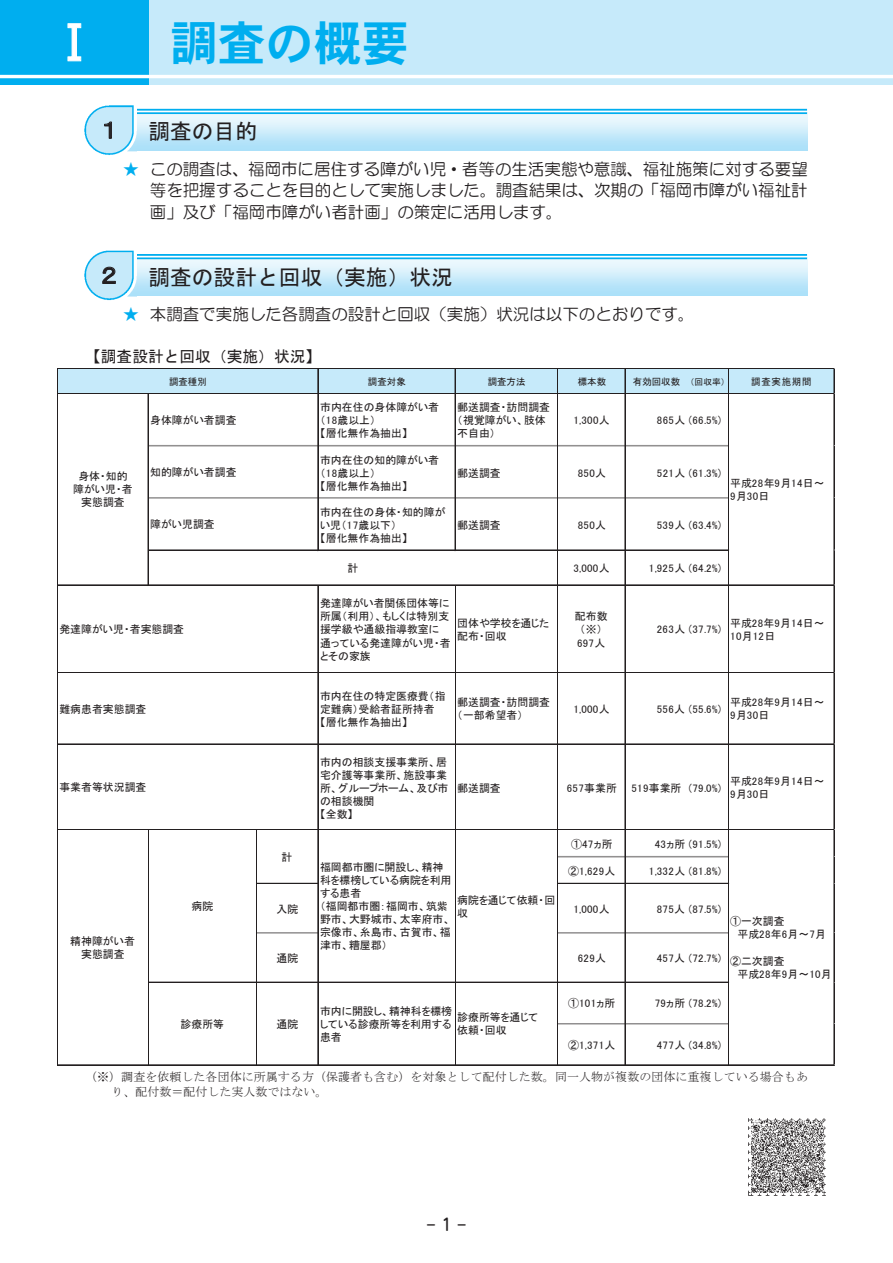
<style>
.page{position:relative;width:893px;height:1263px;background:#fff}
.page>*{position:absolute;margin:0;border:0;box-sizing:border-box;transform-origin:0 0}
.t1{font:52.65px "MS Gothic";color:#fff;scale:.91 1}
.t2{font:47.85px "DFHS Gothic Pro 5 W7";color:#00aeef}
.t3{font:21.75px "MS Gothic";color:#231f20}
.t4{font:16.95px "DFHS Maru Gothic Pro 5 W4";color:#231f20;scale:.7 1}
.t5{font:16.5px/21.5px "HG Maru Gothic MPRO";color:#231f20;text-align:justify}
.t6{font:15.75px "MS Gothic";color:#231f20}
.t7{font:12px/15.6px "MS Mincho";letter-spacing:.01em;color:#231f20}
.t8{font:10.95px/13px "MS P Gothic";color:#231f20}
.t9{font:10.95px/13px "MS P Gothic";letter-spacing:.03em;color:#231f20}
.t10{font:9.45px "MS P Gothic";color:#231f20}
.t11{font:9.45px "MS Gothic";letter-spacing:.08em;color:#231f20}
.s1{font-size:24px}
.s2{color:#00aeef}
.s3{font-size:8.7px}
.s4{font-size:20.1px}
</style>
<div class="page">
<div style="left:0;top:0;width:149px;height:85px;background:#00aeef"></div>
<svg style="left:67px;top:23px;width:15px;height:39px"></svg>
<div style="left:149px;top:0;width:744px;height:85px;background:#c6eafa"></div>
<hr style="left:0;top:75px;width:893px;height:3px;background:#fff">
<hr style="left:118px;top:109px;width:689px;height:2px;background:#00aeef">
<hr style="left:118px;top:112px;width:689px;height:2px;background:#00aeef">
<img style="left:84px;top:105px;width:52px;height:50px">
<svg style="left:104px;top:121px;width:8px;height:18px"></svg>
<hr style="left:118px;top:254px;width:689px;height:2px;background:#00aeef">
<hr style="left:118px;top:257px;width:689px;height:2px;background:#00aeef">
<img style="left:84px;top:250px;width:52px;height:51px">
<svg style="left:102px;top:267px;width:14px;height:17px"></svg>
<img style="left:748px;top:1118px;width:77px;height:77px">
<div style="left:58px;top:369px;width:777px;height:25px;background:#c6eafa"></div>
<hr style="left:58px;top:368px;width:777px;height:1px;background:#231f20">
<hr style="left:58px;top:393px;width:777px;height:1px;background:#231f20">
<hr style="left:149px;top:445px;width:169px;height:1px;background:#bfbfbf">
<hr style="left:319px;top:445px;width:136px;height:1px;background:#bfbfbf">
<hr style="left:456px;top:445px;width:101px;height:1px;background:#bfbfbf">
<hr style="left:558px;top:445px;width:67px;height:1px;background:#bfbfbf">
<hr style="left:626px;top:445px;width:102px;height:1px;background:#bfbfbf">
<hr style="left:149px;top:497px;width:169px;height:1px;background:#231f20">
<hr style="left:149px;top:498px;width:169px;height:1px;background:#bfbfbf">
<hr style="left:319px;top:497px;width:136px;height:1px;background:#231f20">
<hr style="left:319px;top:498px;width:136px;height:1px;background:#bfbfbf">
<hr style="left:456px;top:497px;width:101px;height:1px;background:#231f20">
<hr style="left:456px;top:498px;width:101px;height:1px;background:#bfbfbf">
<hr style="left:558px;top:497px;width:67px;height:1px;background:#231f20">
<hr style="left:558px;top:498px;width:67px;height:1px;background:#bfbfbf">
<hr style="left:626px;top:497px;width:102px;height:1px;background:#231f20">
<hr style="left:626px;top:498px;width:102px;height:1px;background:#bfbfbf">
<hr style="left:149px;top:550px;width:580px;height:1px;background:#231f20">
<hr style="left:318px;top:369px;width:1px;height:182px;background:#231f20">
<hr style="left:455px;top:369px;width:1px;height:182px;background:#231f20">
<hr style="left:58px;top:585px;width:777px;height:1px;background:#231f20">
<hr style="left:58px;top:672px;width:777px;height:1px;background:#231f20">
<hr style="left:58px;top:744px;width:777px;height:1px;background:#231f20">
<hr style="left:148px;top:394px;width:1px;height:192px;background:#231f20">
<hr style="left:58px;top:829px;width:777px;height:1px;background:#231f20">
<hr style="left:58px;top:830px;width:777px;height:1px;background:#231f20">
<hr style="left:558px;top:856px;width:67px;height:1px;background:#bfbfbf">
<hr style="left:626px;top:856px;width:102px;height:1px;background:#bfbfbf">
<hr style="left:257px;top:883px;width:62px;height:1px;background:#231f20">
<hr style="left:558px;top:883px;width:171px;height:1px;background:#231f20">
<hr style="left:257px;top:932px;width:61px;height:1px;background:#231f20">
<hr style="left:257px;top:933px;width:61px;height:1px;background:#bfbfbf">
<hr style="left:558px;top:932px;width:67px;height:1px;background:#231f20">
<hr style="left:558px;top:933px;width:67px;height:1px;background:#bfbfbf">
<hr style="left:626px;top:932px;width:102px;height:1px;background:#231f20">
<hr style="left:626px;top:933px;width:102px;height:1px;background:#bfbfbf">
<hr style="left:149px;top:982px;width:580px;height:1px;background:#231f20">
<hr style="left:558px;top:1023px;width:67px;height:1px;background:#bfbfbf">
<hr style="left:626px;top:1023px;width:102px;height:1px;background:#bfbfbf">
<hr style="left:57px;top:368px;width:1px;height:698px;background:#231f20">
<hr style="left:58px;top:1065px;width:777px;height:1px;background:#231f20">
<hr style="left:834px;top:369px;width:1px;height:697px;background:#231f20">
<hr style="left:148px;top:830px;width:1px;height:236px;background:#231f20">
<hr style="left:256px;top:830px;width:1px;height:236px;background:#231f20">
<hr style="left:318px;top:586px;width:1px;height:480px;background:#231f20">
<hr style="left:455px;top:586px;width:1px;height:480px;background:#231f20">
<hr style="left:557px;top:369px;width:1px;height:697px;background:#231f20">
<hr style="left:625px;top:369px;width:1px;height:697px;background:#231f20">
<hr style="left:728px;top:369px;width:1px;height:697px;background:#231f20">
<p class="t1" style="left:50px;top:16px;width:54px">Ⅰ</p>
<p class="t2" style="left:170px;top:17px;width:241px">調査の概要</p>
<p class="t3" style="left:97px;top:121px;width:162px"><span class="s1">１</span> 調査の目的</p>
<p class="t5" style="left:150px;top:158px;width:659px;text-indent:-27px"><span class="s2">★</span> この調査は、福岡市に居住する障がい児・者等の生活実態や意識、福祉施策に対する要望等を把握することを目的として実施しました。調査結果は、次期の「福岡市障がい福祉計画」及び「福岡市障がい者計画」の策定に活用します。</p>
<p class="t3" style="left:97px;top:266px;width:358px"><span class="s1">２</span> 調査の設計と回収（実施）状況</p>
<p class="t5" style="left:123px;top:303px;width:573px"><span class="s2">★</span> 本調査で実施した各調査の設計と回収（実施）状況は以下のとおりです。</p>
<p class="t6" style="left:85px;top:349px;width:238px">【調査設計と回収（実施）状況】</p>
<p class="t10" style="left:169px;top:376px;width:39px">調査種別</p>
<p class="t8" style="left:150px;top:413px;width:88px">身体障がい者調査</p>
<p class="t10" style="left:368px;top:377px;width:39px">調査対象</p>
<p class="t10" style="left:488px;top:377px;width:39px">調査方法</p>
<p class="t10" style="left:578px;top:377px;width:30px">標本数</p>
<p class="t10" style="left:633px;top:377px;width:94px">有効回収数 <span class="s3">（回収率）</span></p>
<p class="t11" style="left:751px;top:377px;width:62px">調査実施期間</p>
<p class="t8" style="left:320px;top:401px;width:120px">市内在住の身体障がい者（18歳以上）<br>【層化無作為抽出】</p>
<p class="t8" style="left:457px;top:401px;width:94px">郵送調査・訪問調査（視覚障がい、肢体不自由）</p>
<p class="t8" style="left:573px;top:414px;width:38px">1,300人</p>
<p class="t8" style="left:657px;top:414px;width:66px">865人 (66.5%)</p>
<p class="t8" style="left:73px;top:470px;width:61px;text-align:center">身体・知的障がい児・者実態調査</p>
<p class="t8" style="left:150px;top:465px;width:88px">知的障がい者調査</p>
<p class="t8" style="left:150px;top:518px;width:66px">障がい児調査</p>
<p class="t8" style="left:320px;top:453px;width:120px">市内在住の知的障がい者（18歳以上）<br>【層化無作為抽出】</p>
<p class="t8" style="left:320px;top:505px;width:127px">市内在住の身体・知的障がい児（17歳以下）<br>【層化無作為抽出】</p>
<p class="t8" style="left:348px;top:561px;width:12px">計</p>
<p class="t8" style="left:457px;top:466px;width:45px">郵送調査</p>
<p class="t8" style="left:578px;top:466px;width:30px">850人</p>
<p class="t8" style="left:657px;top:466px;width:66px">521人 (61.3%)</p>
<p class="t8" style="left:457px;top:518px;width:45px">郵送調査</p>
<p class="t8" style="left:578px;top:518px;width:30px">850人</p>
<p class="t8" style="left:657px;top:518px;width:66px">539人 (63.4%)</p>
<p class="t8" style="left:573px;top:562px;width:38px">3,000人</p>
<p class="t8" style="left:649px;top:562px;width:74px">1,925人 (64.2%)</p>
<p class="t9" style="left:730px;top:476px;width:96px">平成28年9月14日～<br>9月30日</p>
<p class="t8" style="left:59px;top:622px;width:126px">発達障がい児・者実態調査</p>
<p class="t8" style="left:320px;top:597px;width:132px">発達障がい者関係団体等に所属（利用）、もしくは特別支援学級や通級指導教室に通っている発達障がい児・者とその家族</p>
<p class="t8" style="left:457px;top:616px;width:94px">団体や学校を通じた配布・回収</p>
<p class="t8" style="left:575px;top:610px;width:34px">配布数（※）<br>697人</p>
<p class="t8" style="left:657px;top:623px;width:66px">263人 (37.7%)</p>
<p class="t9" style="left:730px;top:616px;width:96px">平成28年9月14日～<br>10月12日</p>
<p class="t8" style="left:59px;top:702px;width:89px">難病患者実態調査</p>
<p class="t8" style="left:59px;top:780px;width:89px">事業者等状況調査</p>
<p class="t8" style="left:70px;top:934px;width:66px;text-align:center">精神障がい者実態調査</p>
<p class="t8" style="left:320px;top:689px;width:127px">市内在住の特定医療費（指定難病）受給者証所持者<br>【層化無作為抽出】</p>
<p class="t8" style="left:457px;top:696px;width:94px">郵送調査・訪問調査（一部希望者）</p>
<p class="t8" style="left:573px;top:702px;width:38px">1,000人</p>
<p class="t8" style="left:657px;top:702px;width:66px">556人 (55.6%)</p>
<p class="t9" style="left:730px;top:696px;width:96px">平成28年9月14日～<br>9月30日</p>
<p class="t8" style="left:320px;top:755px;width:130px">市内の相談支援事業所、居宅介護等事業所、施設事業所、グループホーム、及び市の相談機関<br>【全数】</p>
<p class="t8" style="left:457px;top:781px;width:45px">郵送調査</p>
<p class="t8" style="left:567px;top:781px;width:52px">657事業所</p>
<p class="t9" style="left:631px;top:781px;width:91px">519事業所 (79.0%)</p>
<p class="t9" style="left:730px;top:775px;width:96px">平成28年9月14日～<br>9月30日</p>
<p class="t8" style="left:571px;top:837px;width:43px">①47ヵ所</p>
<p class="t8" style="left:655px;top:837px;width:68px">43ヵ所 (91.5%)</p>
<p class="t8" style="left:568px;top:864px;width:49px">②1,629人</p>
<p class="t8" style="left:649px;top:864px;width:74px">1,332人 (81.8%)</p>
<p class="t8" style="left:282px;top:850px;width:12px">計</p>
<p class="t8" style="left:320px;top:860px;width:133px">福岡都市圏に開設し、精神科を標榜している病院を利用する患者<br>（福岡都市圏：福岡市、筑紫野市、大野城市、太宰府市、宗像市、糸島市、古賀市、福津市、糟屋郡）</p>
<p class="t8" style="left:457px;top:893px;width:99px">病院を通じて依頼・回収</p>
<p class="t8" style="left:192px;top:900px;width:23px">病院</p>
<p class="t8" style="left:276px;top:902px;width:23px">入院</p>
<p class="t8" style="left:573px;top:902px;width:38px">1,000人</p>
<p class="t8" style="left:657px;top:902px;width:66px">875人 (87.5%)</p>
<p class="t8" style="left:276px;top:952px;width:23px">通院</p>
<p class="t8" style="left:578px;top:952px;width:30px">629人</p>
<p class="t8" style="left:657px;top:952px;width:66px">457人 (72.7%)</p>
<p class="t8" style="left:568px;top:997px;width:49px">①101ヵ所</p>
<p class="t8" style="left:655px;top:997px;width:68px">79ヵ所 (78.2%)</p>
<p class="t8" style="left:568px;top:1038px;width:49px">②1,371人</p>
<p class="t8" style="left:657px;top:1038px;width:66px">477人 (34.8%)</p>
<p class="t8" style="left:730px;top:915px;width:97px">①一次調査<br>　平成28年6月～7月</p>
<p class="t8" style="left:730px;top:954px;width:103px">②二次調査<br>　平成28年9月～10月</p>
<p class="t8" style="left:320px;top:1004px;width:134px;text-align:justify">市内に開設し、精神科を標榜している診療所等を利用する患者</p>
<p class="t8" style="left:457px;top:1011px;width:82px">診療所等を通じて依頼・回収</p>
<p class="t8" style="left:181px;top:1017px;width:45px">診療所等</p>
<p class="t8" style="left:276px;top:1017px;width:23px">通院</p>
<p class="t7" style="left:111px;top:1069px;width:698px;text-indent:-26px">（※）調査を依頼した各団体に所属する方（保護者も含む）を対象として配付した数。同一人物が複数の団体に重複している場合もあり、配付数＝配付した実人数ではない。</p>
<p class="t4" style="left:425px;top:1215px;width:62px">－<span class="s4">1</span>－</p>
</div>
